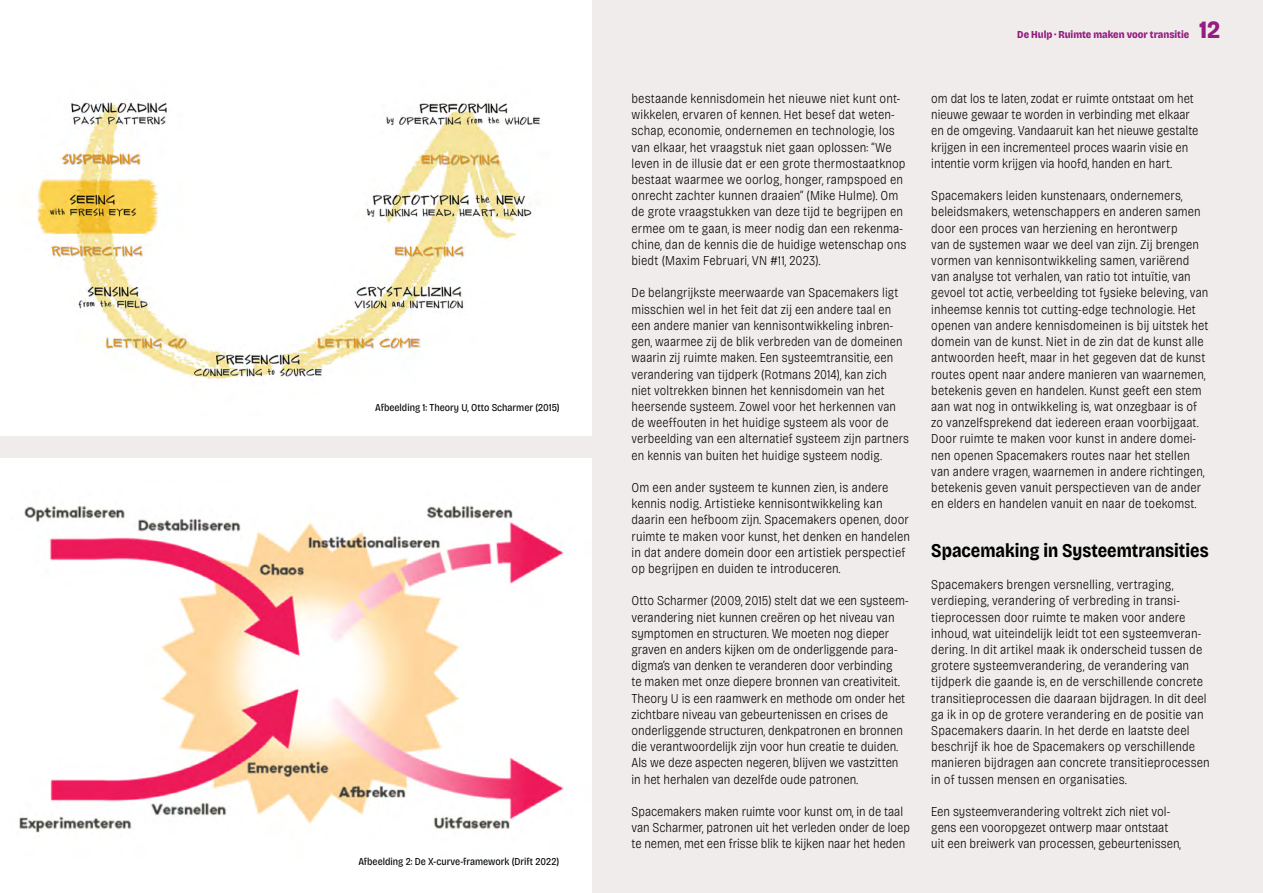
<style>
.page{position:relative;width:1263px;height:893px;background:#f0ecec}
.page>*{position:absolute;margin:0;border:0;box-sizing:border-box;transform-origin:0 0}
.t1{font:800 semi-condensed 24.75px "Bricolage Grotesque 24 pt";color:#941d81}
.t2{font:700 semi-condensed 19.5px "Bricolage Grotesque 24 pt";color:#000;scale:.96 1}
.t3{font:200 semi-condensed 13.5px/16.2px "Bricolage Grotesque 24 pt";letter-spacing:.01em;color:#000}
.t4{font:800 semi-condensed 10.65px "Bricolage Grotesque 24 pt";color:#941d81}
.t5{font:semi-condensed 10.5px "Bricolage Grotesque 24 pt";color:#000}
</style>
<div class="page">
<div style="left:0;top:441px;width:591px;height:452px;background:#fff"></div>
<img style="left:19px;top:505px;width:545px;height:328px">
<div style="left:0;top:0;width:591px;height:443px;background:#fff"></div>
<img style="left:37px;top:100px;width:503px;height:280px">
<div style="left:0;top:436px;width:602px;height:21px;background:#f0ecec"></div>
<p class="t5" style="left:375px;top:399px;width:186px">Afbeelding 1: Theory U, Otto Scharmer (2015)</p>
<p class="t5" style="left:358px;top:853px;width:202px">Afbeelding 2: De X-curve-framework (Drift 2022)</p>
<p class="t3" style="left:631px;top:90px;width:276px">bestaande kennisdomein het nieuwe niet kunt ont&shy;wikkelen, ervaren of kennen. Het besef dat weten&shy;schap, economie, ondernemen en technologie, los van elkaar, het vraagstuk niet gaan oplossen: “We leven in de illusie dat er een grote thermostaatknop bestaat waarmee we oorlog, honger, rampspoed en onrecht zachter kunnen draaien” (Mike Hulme). Om de grote vraagstukken van deze tijd te begrijpen en ermee om te gaan, is meer nodig dan een rekenma&shy;chine, dan de kennis die de huidige wetenschap ons biedt (Maxim Februari, VN #11, 2023).</p>
<p class="t3" style="left:631px;top:284px;width:279px">De belangrijkste meerwaarde van Spacemakers ligt misschien wel in het feit dat zij een andere taal en een andere manier van kennisontwikkeling inbren&shy;gen, waarmee zij de blik verbreden van de domeinen waarin zij ruimte maken. Een systeemtransitie, een verandering van tijdperk (Rotmans 2014), kan zich niet voltrekken binnen het kennisdomein van het heersende systeem. Zowel voor het herkennen van de weeffouten in het huidige systeem als voor de verbeelding van een alternatief systeem zijn partners en kennis van buiten het huidige systeem nodig.</p>
<p class="t3" style="left:631px;top:479px;width:280px">Om een ander systeem te kunnen zien, is andere kennis nodig. Artistieke kennisontwikkeling kan daarin een hefboom zijn. Spacemakers openen, door ruimte te maken voor kunst, het denken en handelen in dat andere domein door een artistiek perspectief op begrijpen en duiden te introduceren.</p>
<p class="t3" style="left:631px;top:592px;width:278px">Otto Scharmer (2009, 2015) stelt dat we een systeem&shy;verandering niet kunnen creëren op het niveau van symptomen en structuren. We moeten nog dieper graven en anders kijken om de onderliggende para&shy;digma’s van denken te veranderen door verbinding<br>te maken met onze diepere bronnen van creativiteit.<br>Theory U is een raamwerk en methode om onder het zichtbare niveau van gebeurtenissen en crises de onderliggende structuren, denkpatronen en bronnen die verantwoordelijk zijn voor hun creatie te duiden.<br>Als we deze aspecten negeren, blijven we vastzitten in het herhalen van dezelfde oude patronen.</p>
<p class="t3" style="left:631px;top:803px;width:280px">Spacemakers maken ruimte voor kunst om, in de taal van Scharmer, patronen uit het verleden onder de loep te nemen, met een frisse blik te kijken naar het heden</p>
<p class="t4" style="left:1017px;top:26px;width:174px">De Hulp · Ruimte maken voor transitie</p>
<h1 class="t1" style="left:1199px;top:10px;width:23px">12</h1>
<p class="t3" style="left:931px;top:90px;width:269px">om dat los te laten, zodat er ruimte ontstaat om het nieuwe gewaar te worden in verbinding met elkaar en de omgeving. Vandaaruit kan het nieuwe gestalte krijgen in een incrementeel proces waarin visie en intentie vorm krijgen via hoofd, handen en hart.</p>
<p class="t3" style="left:931px;top:187px;width:279px">Spacemakers leiden kunstenaars, ondernemers, beleidsmakers, wetenschappers en anderen samen door een proces van herziening en herontwerp<br>van de systemen waar we deel van zijn. Zij brengen vormen van kennisontwikkeling samen, variërend van analyse tot verhalen, van ratio tot intuïtie, van gevoel tot actie, verbeelding tot fysieke beleving, van inheemse kennis tot cutting-edge technologie. Het openen van andere kennisdomeinen is bij uitstek het domein van de kunst. Niet in de zin dat de kunst alle antwoorden heeft, maar in het gegeven dat de kunst routes opent naar andere manieren van waarnemen, betekenis geven en handelen. Kunst geeft een stem aan wat nog in ontwikkeling is, wat onzegbaar is of zo vanzelfsprekend dat iedereen eraan voorbijgaat.<br>Door ruimte te maken voor kunst in andere domei&shy;nen openen Spacemakers routes naar het stellen van andere vragen, waarnemen in andere richtingen, betekenis geven vanuit perspectieven van de ander en elders en handelen vanuit en naar de toekomst.</p>
<h2 class="t2" style="left:931px;top:535px;width:290px">Spacemaking in Systeemtransities</h2>
<p class="t3" style="left:931px;top:576px;width:280px">Spacemakers brengen versnelling, vertraging, verdieping, verandering of verbreding in transi&shy;tieprocessen door ruimte te maken voor andere inhoud, wat uiteindelijk leidt tot een systeemveran&shy;dering. In dit artikel maak ik onderscheid tussen de grotere systeemverandering, de verandering van tijdperk die gaande is, en de verschillende concrete transitieprocessen die daaraan bijdragen. In dit deel ga ik in op de grotere verandering en de positie van Spacemakers daarin. In het derde en laatste deel beschrijf ik hoe de Spacemakers op verschillende manieren bijdragen aan concrete transitieprocessen in of tussen mensen en organisaties.</p>
<p class="t3" style="left:931px;top:803px;width:251px">Een systeemverandering voltrekt zich niet vol&shy;gens een vooropgezet ontwerp maar ontstaat uit een breiwerk van processen, gebeurtenissen,</p>
</div>
